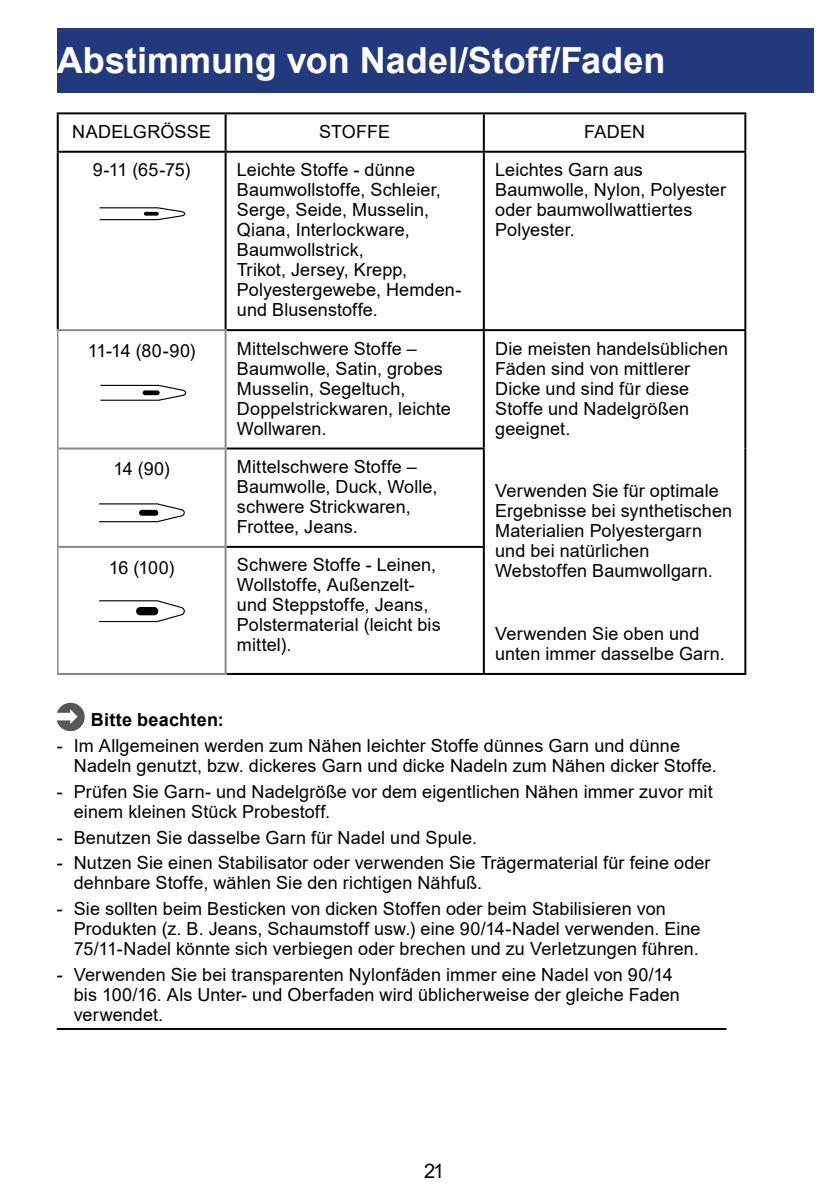
<style>
.page{position:relative;width:840px;height:1191px;background:#fff}
.page>*{position:absolute;margin:0;border:0;box-sizing:border-box;transform-origin:0 0}
.t1{font:700 36px "Arial";color:#fff}
.t2{font:20px "Arial";color:#000}
.t3{font:18px/20px "Arial";letter-spacing:.005em;color:#000}
.t4{font:700 18px "Arial";letter-spacing:.015em;color:#000}
</style>
<div class="page">
<div style="left:57px;top:28px;width:756px;height:65px;background:#223a7d"></div>
<hr style="left:57px;top:1028px;width:669px;height:2px;background:#000">
<svg style="left:57px;top:703px;width:28px;height:28px"></svg>
<hr style="left:57px;top:112px;width:168px;height:2px;background:#000">
<hr style="left:57px;top:114px;width:2px;height:37px;background:#000">
<hr style="left:225px;top:112px;width:258px;height:2px;background:#000">
<hr style="left:224px;top:114px;width:2px;height:37px;background:#000">
<hr style="left:483px;top:112px;width:263px;height:2px;background:#000">
<hr style="left:482px;top:114px;width:2px;height:37px;background:#000">
<hr style="left:744px;top:114px;width:2px;height:37px;background:#000">
<hr style="left:57px;top:151px;width:168px;height:2px;background:#000">
<hr style="left:57px;top:153px;width:2px;height:176px;background:#000">
<hr style="left:225px;top:151px;width:258px;height:2px;background:#000">
<hr style="left:224px;top:153px;width:2px;height:176px;background:#000">
<hr style="left:483px;top:151px;width:263px;height:2px;background:#000">
<hr style="left:482px;top:153px;width:2px;height:176px;background:#000">
<hr style="left:744px;top:153px;width:2px;height:176px;background:#000">
<hr style="left:226px;top:329px;width:257px;height:2px;background:#000">
<hr style="left:483px;top:329px;width:263px;height:2px;background:#000">
<hr style="left:482px;top:331px;width:2px;height:116px;background:#000">
<hr style="left:744px;top:331px;width:2px;height:117px;background:#000">
<hr style="left:226px;top:447px;width:258px;height:2px;background:#000">
<hr style="left:482px;top:449px;width:2px;height:97px;background:#000">
<hr style="left:744px;top:448px;width:2px;height:99px;background:#000">
<hr style="left:226px;top:546px;width:258px;height:2px;background:#000">
<hr style="left:482px;top:548px;width:2px;height:125px;background:#000">
<hr style="left:744px;top:547px;width:2px;height:126px;background:#000">
<hr style="left:226px;top:673px;width:257px;height:2px;background:#000">
<hr style="left:483px;top:673px;width:263px;height:2px;background:#000">
<hr style="left:57px;top:329px;width:169px;height:2px;background:#878787">
<hr style="left:224px;top:331px;width:2px;height:116px;background:#878787">
<hr style="left:57px;top:331px;width:1px;height:117px;background:#878787">
<hr style="left:58px;top:447px;width:168px;height:2px;background:#878787">
<hr style="left:224px;top:449px;width:2px;height:97px;background:#878787">
<hr style="left:58px;top:546px;width:168px;height:2px;background:#878787">
<hr style="left:224px;top:548px;width:2px;height:125px;background:#878787">
<hr style="left:57px;top:448px;width:1px;height:99px;background:#878787">
<hr style="left:57px;top:547px;width:1px;height:126px;background:#878787">
<hr style="left:57px;top:673px;width:169px;height:2px;background:#878787">
<svg style="left:99px;top:207px;width:87px;height:14px"></svg>
<svg style="left:100px;top:384px;width:87px;height:17px"></svg>
<svg style="left:99px;top:503px;width:86px;height:20px"></svg>
<svg style="left:99px;top:600px;width:86px;height:22px"></svg>
<h1 class="t1" style="left:57px;top:35px;width:609px">Abstimmung von Nadel/Stoff/Faden</h1>
<p class="t3" style="left:72px;top:121px;width:140px">NADELGRÖSSE</p>
<p class="t3" style="left:319px;top:121px;width:72px">STOFFE</p>
<p class="t3" style="left:583px;top:121px;width:62px">FADEN</p>
<p class="t3" style="left:93px;top:160px;width:99px">9-11 (65-75)</p>
<p class="t3" style="left:237px;top:160px;width:226px">Leichte Stoffe - dünne<br>Baumwollstoffe, Schleier,<br>Serge, Seide, Musselin,<br>Qiana, Interlockware,<br>Baumwollstrick,<br>Trikot, Jersey, Krepp,<br>Polyestergewebe, Hemden&shy;und Blusenstoffe.</p>
<p class="t3" style="left:495px;top:160px;width:232px">Leichtes Garn aus<br>Baumwolle, Nylon, Polyester oder baumwollwattiertes<br>Polyester.</p>
<p class="t3" style="left:88px;top:340px;width:109px">11-14 (80-90)</p>
<p class="t3" style="left:237px;top:338px;width:215px">Mittelschwere Stoffe –<br>Baumwolle, Satin, grobes<br>Musselin, Segeltuch,<br>Doppelstrickwaren, leichte<br>Wollwaren.</p>
<p class="t3" style="left:495px;top:338px;width:234px">Die meisten handelsüblichen<br>Fäden sind von mittlerer<br>Dicke und sind für diese<br>Stoffe und Nadelgrößen geeignet.</p>
<p class="t3" style="left:113px;top:459px;width:58px">14 (90)</p>
<p class="t3" style="left:237px;top:456px;width:202px">Mittelschwere Stoffe –<br>Baumwolle, Duck, Wolle, schwere Strickwaren,<br>Frottee, Jeans.</p>
<p class="t3" style="left:109px;top:557px;width:67px">16 (100)</p>
<p class="t3" style="left:237px;top:555px;width:205px">Schwere Stoffe - Leinen,<br>Wollstoffe, Außenzelt&shy;und Steppstoffe, Jeans,<br>Polstermaterial (leicht bis mittel).</p>
<p class="t3" style="left:495px;top:481px;width:238px">Verwenden Sie für optimale<br>Ergebnisse bei synthetischen<br>Materialien Polyestergarn und bei natürlichen<br>Webstoffen Baumwollgarn.</p>
<p class="t3" style="left:495px;top:623px;width:231px">Verwenden Sie oben und unten immer dasselbe Garn.</p>
<p class="t4" style="left:91px;top:707px;width:134px">Bitte beachten:</p>
<p class="t3" style="left:74px;top:735px;width:644px;text-indent:-17px">- Im Allgemeinen werden zum Nähen leichter Stoffe dünnes Garn und dünne<br>Nadeln genutzt, bzw. dickeres Garn und dicke Nadeln zum Nähen dicker Stoffe.</p>
<p class="t3" style="left:74px;top:781px;width:640px;text-indent:-17px">- Prüfen Sie Garn- und Nadelgröße vor dem eigentlichen Nähen immer zuvor mit einem kleinen Stück Probestoff.</p>
<p class="t3" style="left:57px;top:827px;width:421px">- Benutzen Sie dasselbe Garn für Nadel und Spule.</p>
<p class="t3" style="left:74px;top:852px;width:638px;text-indent:-17px">- Nutzen Sie einen Stabilisator oder verwenden Sie Trägermaterial für feine oder dehnbare Stoffe, wählen Sie den richtigen Nähfuß.</p>
<p class="t3" style="left:74px;top:898px;width:628px;text-indent:-17px">- Sie sollten beim Besticken von dicken Stoffen oder beim Stabilisieren von<br>Produkten (z. B. Jeans, Schaumstoff usw.) eine 90/14-Nadel verwenden. Eine<br>75/11-Nadel könnte sich verbiegen oder brechen und zu Verletzungen führen.</p>
<p class="t3" style="left:74px;top:964px;width:607px;text-indent:-17px">- Verwenden Sie bei transparenten Nylonfäden immer eine Nadel von 90/14 bis 100/16. Als Unter- und Oberfaden wird üblicherweise der gleiche Faden verwendet.</p>
<p class="t2" style="left:424px;top:1157px;width:21px">21</p>
</div>
